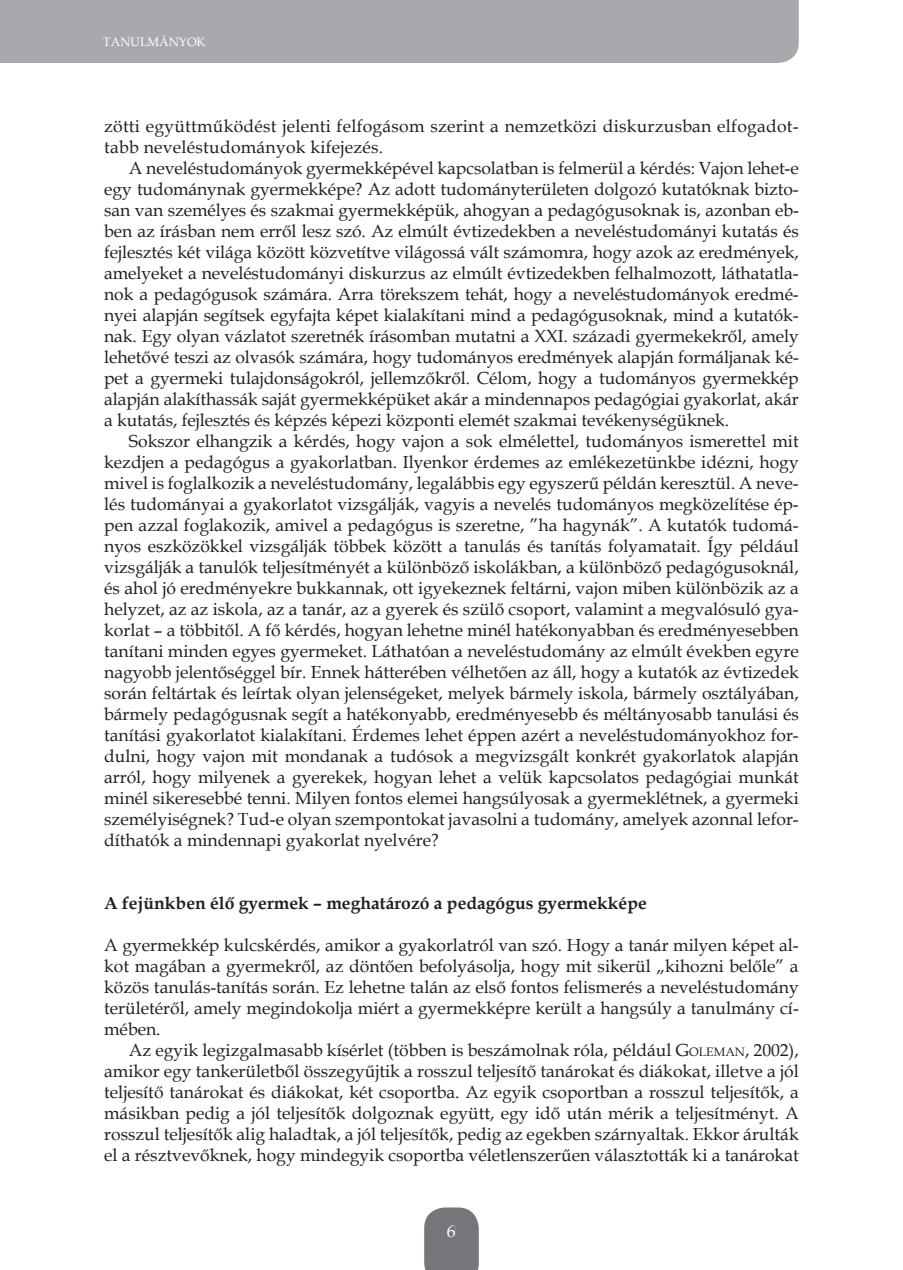
<style>
.page{position:relative;width:903px;height:1270px;background:#fff}
.page>*{position:absolute;margin:0;border:0;box-sizing:border-box;transform-origin:0 0}
.t1{font:17.5px/21px "Book Antiqua";color:#231f20;text-align:justify}
.t2{font:700 17.5px "Book Antiqua";color:#231f20}
.t3{font:17.5px "Book Antiqua";color:#fff}
.t4{font:12.25px "Book Antiqua";color:#fff}
.s1{font-style:inherit}
.s2{font-size:12.25px}
</style>
<div class="page">
<div style="left:0;top:0;width:799px;height:63px;background:#a8a9ad"></div>
<svg style="left:424px;top:1207px;width:55px;height:63px;background:#7e7f82"></svg>
<div style="left:447px;top:1225px;width:8px;height:13px;background:#757679"></div>
<p class="t4" style="left:103px;top:33px;width:104px">TANULMÁNYOK</p>
<p class="t1" style="left:104px;top:115px;width:696px">zötti együttműködést jelenti felfogásom szerint a nemzetközi diskurzusban elfogadot&shy;tabb neveléstudományok kifejezés.</p>
<p class="t1" style="left:104px;top:157px;width:696px;text-indent:25px">A neveléstudományok gyermekképével kapcsolatban is felmerül a kérdés: Vajon lehet-e egy tudománynak gyermekképe? Az adott tudományterületen dolgozó kutatóknak bizto&shy;san van személyes és szakmai gyermekképük, ahogyan a pedagógusoknak is, azonban eb&shy;ben az írásban nem erről lesz szó. Az elmúlt évtizedekben a neveléstudományi kutatás és fejlesztés két világa között közvetítve világossá vált számomra, hogy azok az eredmények, amelyeket a neveléstudományi diskurzus az elmúlt évtizedekben felhalmozott, láthatatla&shy;nok a pedagógusok számára. Arra törekszem tehát, hogy a neveléstudományok eredmé&shy;nyei alapján segítsek egyfajta képet kialakítani mind a pedagógusoknak, mind a kutatók&shy;nak. egy olyan vázlatot szeretnék írásomban mutatni a XXi. századi gyermekekről, amely lehetővé teszi az olvasók számára, hogy tudományos eredmények alapján formáljanak ké&shy;pet a gyermeki tulajdonságokról, jellemzőkről. Célom, hogy a tudományos gyermekkép alapján alakíthassák saját gyermekképüket akár a mindennapos pedagógiai gyakorlat, akár a kutatás, fejlesztés és képzés képezi központi elemét szakmai tevékenységüknek.</p>
<p class="t1" style="left:104px;top:430px;width:696px;text-indent:25px">Sokszor elhangzik a kérdés, hogy vajon a sok elmélettel, tudományos ismerettel mit kezdjen a pedagógus a gyakorlatban. ilyenkor érdemes az emlékezetünkbe idézni, hogy mivel is foglalkozik a neveléstudomány, legalábbis egy egyszerű példán keresztül. A neve&shy;lés tudományai a gyakorlatot vizsgálják, vagyis a nevelés tudományos megközelítése ép&shy;pen azzal foglakozik, amivel a pedagógus is szeretne, ”ha hagynák”. A kutatók tudomá&shy;nyos eszközökkel vizsgálják többek között a tanulás és tanítás folyamatait. Így például vizsgálják a tanulók teljesítményét a különböző iskolákban, a különböző pedagógusoknál, és ahol jó eredményekre bukkannak, ott igyekeznek feltárni, vajon miben különbözik az a helyzet, az az iskola, az a tanár, az a gyerek és szülő csoport, valamint a megvalósuló gya&shy;korlat – a többitől. A fő kérdés, hogyan lehetne minél hatékonyabban és eredményesebben tanítani minden egyes gyermeket. láthatóan a neveléstudomány az elmúlt években egyre nagyobb jelentőséggel bír. ennek hátterében vélhetően az áll, hogy a kutatók az évtizedek során feltártak és leírtak olyan jelenségeket, melyek bármely iskola, bármely osztályában, bármely pedagógusnak segít a hatékonyabb, eredményesebb és méltányosabb tanulási és tanítási gyakorlatot kialakítani. érdemes lehet éppen azért a neveléstudományokhoz for&shy;dulni, hogy vajon mit mondanak a tudósok a megvizsgált konkrét gyakorlatok alapján arról, hogy milyenek a gyerekek, hogyan lehet a velük kapcsolatos pedagógiai munkát minél sikeresebbé tenni. milyen fontos elemei hangsúlyosak a gyermeklétnek, a gyermeki személyiségnek? tud-e olyan szempontokat javasolni a tudomány, amelyek azonnal lefor&shy;díthatók a mindennapi gyakorlat nyelvére?</p>
<p class="t2" style="left:104px;top:891px;width:544px">A fejünkben élő gyermek – meghatározó a pedagógus gyermekképe</p>
<p class="t1" style="left:104px;top:934px;width:696px">A gyermekkép kulcskérdés, amikor a gyakorlatról van szó. Hogy a tanár milyen képet al&shy;kot magában a gyermekről, az döntően befolyásolja, hogy mit sikerül „kihozni belőle” a közös tanulás-tanítás során. ez lehetne talán az első fontos felismerés a neveléstudomány területéről, amely megindokolja miért a gyermekképre került a hangsúly a tanulmány cí&shy;mében.</p>
<p class="t1" style="left:104px;top:1039px;width:696px;text-indent:25px">Az egyik legizgalmasabb kísérlet (többen is beszámolnak róla, például <span class="s1">G</span><span class="s2">OLEMAN</span>, 2002), amikor egy tankerületből összegyűjtik a rosszul teljesítő tanárokat és diákokat, illetve a jól teljesítő tanárokat és diákokat, két csoportba. Az egyik csoportban a rosszul teljesítők, a másikban pedig a jól teljesítők dolgoznak együtt, egy idő után mérik a teljesítményt. A rosszul teljesítők alig haladtak, a jól teljesítők, pedig az egekben szárnyaltak. ekkor árulták el a résztvevőknek, hogy mindegyik csoportba véletlenszerűen választották ki a tanárokat</p>
<p class="t3" style="left:447px;top:1219px;width:10px">6</p>
</div>
